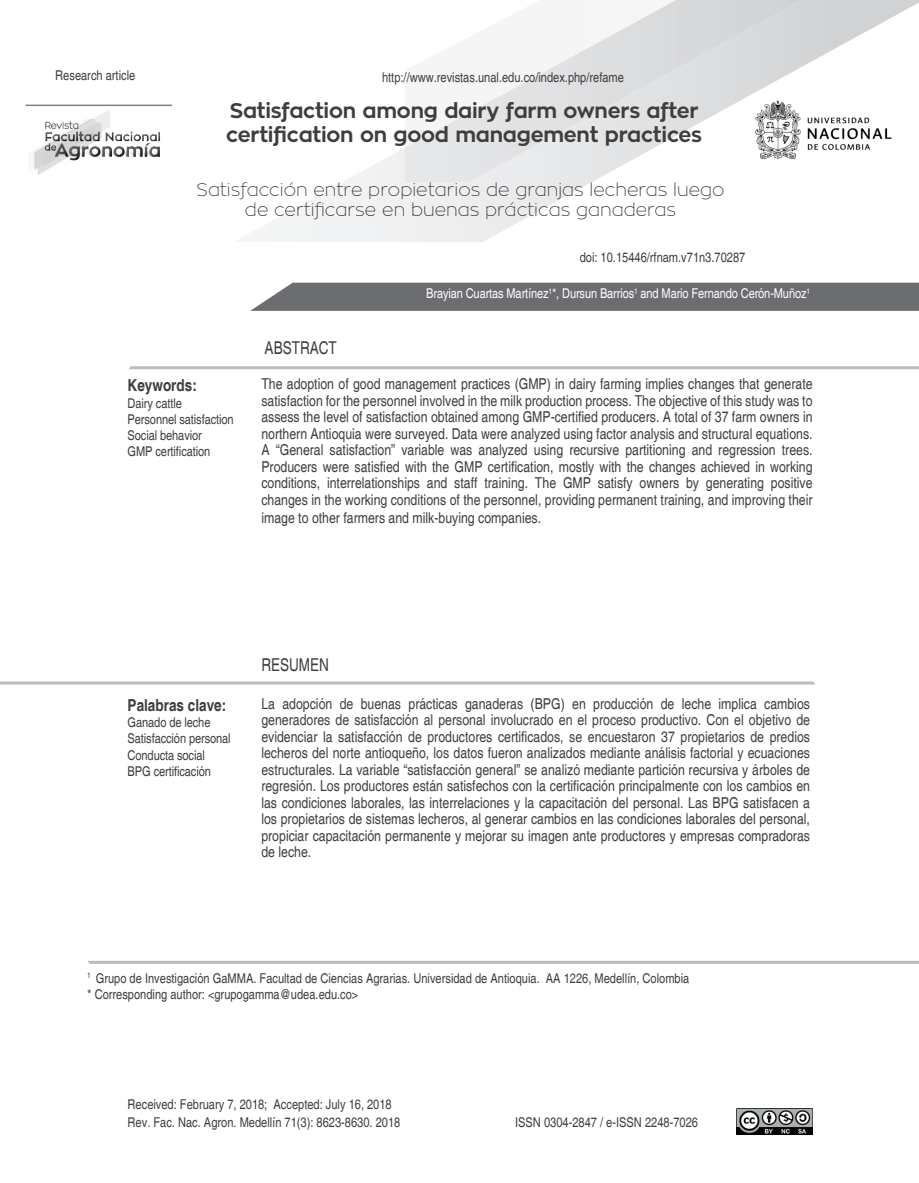
<style>
.page{position:relative;width:919px;height:1183px;background:#fff}
.page>*{position:absolute;margin:0;border:0;box-sizing:border-box;transform-origin:0 0}
.t1{font:700 21px/24px "Zona Pro";letter-spacing:-.01em;color:#3e3e3f}
.t2{font:100 18px/19.5px "Zona Pro";color:#231f20;text-align:center}
.t3{font:condensed 17.7px "Helvetica";color:#3e3e3f;scale:.93 1}
.t4{font:700 condensed 16.5px "Helvetica";color:#3e3e3f}
.t5{font:condensed 15px/16.5px "Helvetica";color:#3e3e3f;text-align:justify}
.t6{font:condensed 13.5px/16.2px "Helvetica";color:#3e3e3f}
.t7{font:condensed 13.5px "Helvetica";letter-spacing:-.01em;color:#fff}
</style>
<div class="page">
<svg style="left:250px;top:282px;width:668px;height:29px;background:#747578"></svg>
<svg style="left:237px;top:0;width:681px;height:242px"></svg>
<img style="left:405px;top:0;width:397px;height:182px">
<img style="left:736px;top:1108px;width:76px;height:26px">
<img style="left:34px;top:109px;width:126px;height:66px">
<hr style="left:26px;top:104px;width:146px;height:2px;background:#808285">
<img style="left:748px;top:92px;width:146px;height:70px">
<svg style="left:129px;top:366px;width:789px;height:3px;background:#bfc0c3"></svg>
<svg style="left:0;top:681px;width:815px;height:3px;background:#c6c7c9"></svg>
<svg style="left:87px;top:960px;width:831px;height:3px"></svg>
<p class="t6" style="left:55px;top:67px;width:81px">Research article</p>
<p class="t6" style="left:382px;top:69px;width:243px">http://www.revistas.unal.edu.co/index.php/refame</p>
<h1 class="t1" style="left:226px;top:98px;width:477px">Satisfaction among dairy farm owners after certification on good management practices</h1>
<p class="t2" style="left:197px;top:180px;width:529px">Satisfacción entre propietarios de granjas lecheras luego de certificarse en buenas prácticas ganaderas</p>
<p class="t6" style="left:579px;top:249px;width:167px">doi: 10.15446/rfnam.v71n3.70287</p>
<p class="t4" style="left:128px;top:375px;width:71px">Keywords:</p>
<p class="t6" style="left:128px;top:395px;width:108px">Dairy cattle<br>Personnel satisfaction<br>Social behavior<br>GMP certification</p>
<p class="t3" style="left:264px;top:337px;width:79px">ABSTRACT</p>
<p class="t7" style="left:426px;top:285px;width:385px">Brayian Cuartas Martínez<sup>1</sup>*, Dursun Barrios<sup>1</sup> and Mario Fernando Cerón-Muñoz<sup>1</sup></p>
<p class="t5" style="left:261px;top:376px;width:552px">The adoption of good management practices (GMP) in dairy farming implies changes that generate satisfaction for the personnel involved in the milk production process. The objective of this study was to assess the level of satisfaction obtained among GMP-certified producers. A total of 37 farm owners in northern Antioquia were surveyed. Data were analyzed using factor analysis and structural equations.<br>A “General satisfaction” variable was analyzed using recursive partitioning and regression trees.<br>Producers were satisfied with the GMP certification, mostly with the changes achieved in working conditions, interrelationships and staff training. The GMP satisfy owners by generating positive changes in the working conditions of the personnel, providing permanent training, and improving their</p>
<p class="t5" style="left:261px;top:509px;width:281px">image to other farmers and milk-buying companies.</p>
<p class="t4" style="left:128px;top:695px;width:100px">Palabras clave:</p>
<p class="t6" style="left:128px;top:714px;width:105px">Ganado de leche<br>Satisfacción personal<br>Conducta social<br>BPG certificación</p>
<p class="t3" style="left:261px;top:654px;width:74px">RESUMEN</p>
<p class="t5" style="left:261px;top:695px;width:550px">La adopción de buenas prácticas ganaderas (BPG) en producción de leche implica cambios generadores de satisfacción al personal involucrado en el proceso productivo. Con el objetivo de evidenciar la satisfacción de productores certificados, se encuestaron 37 propietarios de predios lecheros del norte antioqueño, los datos fueron analizados mediante análisis factorial y ecuaciones estructurales. La variable “satisfacción general” se analizó mediante partición recursiva y árboles de regresión. Los productores están satisfechos con la certificación principalmente con los cambios en las condiciones laborales, las interrelaciones y la capacitación del personal. Las BPG satisfacen a los propietarios de sistemas lecheros, al generar cambios en las condiciones laborales del personal, propiciar capacitación permanente y mejorar su imagen ante productores y empresas compradoras de leche.</p>
<p class="t6" style="left:87px;top:969px;width:603px"><sup>1</sup> Grupo de Investigación GaMMA. Facultad de Ciencias Agrarias. Universidad de Antioquia. AA 1226, Medellín, Colombia * Corresponding author: &lt;grupogamma@udea.edu.co&gt;</p>
<p class="t6" style="left:128px;top:1094px;width:274px;line-height:18px">Received: February 7, 2018; Accepted: July 16, 2018<br>Rev. Fac. Nac. Agron. Medellín 71(3): 8623-8630. 2018</p>
<p class="t6" style="left:515px;top:1113px;width:184px">ISSN 0304-2847 / e-ISSN 2248-7026</p>
</div>
